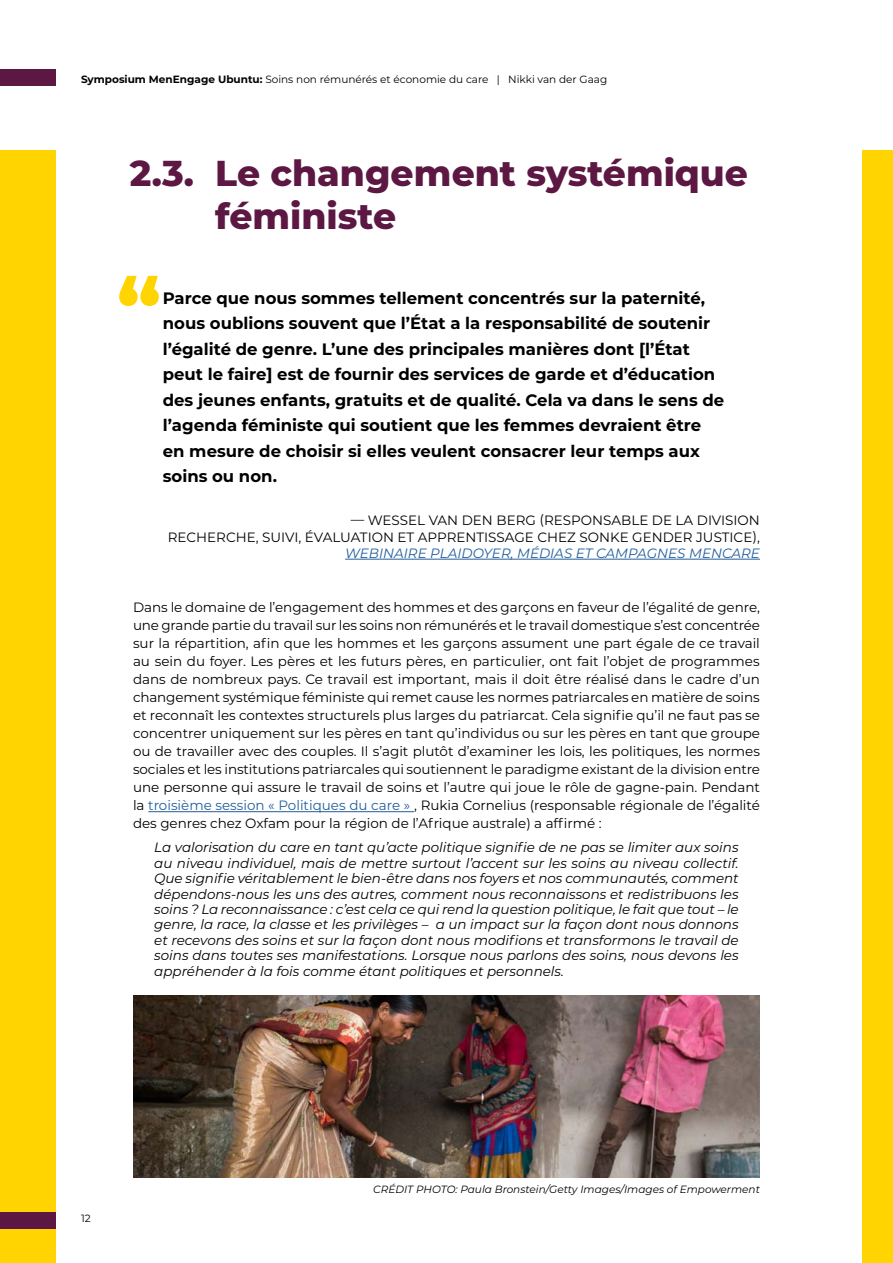
<style>
.page{position:relative;width:893px;height:1263px;background:#fff}
.page>*{position:absolute;margin:0;border:0;box-sizing:border-box;transform-origin:0 0}
.t1{font:800 80.85px "Montserrat";color:#ffd400}
.t2{font:800 36px/43.2px "Montserrat";color:#5c1742}
.t3{font:700 16.5px/25.5px "Montserrat";color:#000}
.t4{font:13.5px/18px "Montserrat";color:#000;text-align:right}
.t5{font:italic 13.5px/15.5px "Montserrat";color:#000;text-align:justify}
.t6{font:italic 13.5px "Montserrat";color:#215e9e}
.t7{font:10.5px "Montserrat";color:#000}
.t8{font:italic 10.5px "Montserrat";color:#000}
.s1{font-weight:700}
.s2{color:#215e9e}
</style>
<div class="page">
<div style="left:863px;top:150px;width:30px;height:1113px;background:#ffd400"></div>
<hr style="left:345px;top:559px;width:415px;height:1px;background:#215e9e">
<hr style="left:148px;top:811px;width:266px;height:1px;background:#215e9e">
<div style="left:0;top:150px;width:55px;height:1113px;background:#ffd400"></div>
<div style="left:0;top:70px;width:55px;height:16px;background:#5c1742"></div>
<div style="left:0;top:1212px;width:55px;height:16px;background:#5c1742"></div>
<img style="left:133px;top:995px;width:627px;height:183px">
<p class="t7" style="left:81px;top:72px;width:528px"><span class="s1">Symposium MenEngage Ubuntu:</span> Soins non rémunérés et économie du care | Nikki van der Gaag</p>
<h2 class="t2" style="left:215px;top:150px;width:534px;text-indent:-85px">2.3. Le changement systémique féministe</h2>
<h1 class="t1" style="left:117px;top:248px;width:46px">“</h1>
<p class="t3" style="left:163px;top:284px;width:563px">Parce que nous sommes tellement concentrés sur la paternité, nous oublions souvent que l’État a la responsabilité de soutenir l’égalité de genre. L’une des principales manières dont [l’État peut le faire] est de fournir des services de garde et d’éducation des jeunes enfants, gratuits et de qualité. Cela va dans le sens de l’agenda féministe qui soutient que les femmes devraient être en mesure de choisir si elles veulent consacrer leur temps aux soins ou non.</p>
<p class="t4" style="left:168px;top:512px;width:594px;line-height:16.2px">— WESSEL VAN DEN BERG (RESPONSABLE DE LA DIVISION<br>RECHERCHE, SUIVI, ÉVALUATION ET APPRENTISSAGE CHEZ SONKE GENDER JUSTICE),</p>
<p class="t6" style="left:345px;top:544px;width:416px">WEBINAIRE PLAIDOYER, MÉDIAS ET CAMPAGNES MENCARE</p>
<p class="t4" style="left:133px;top:598px;width:628px;text-align:justify">Dans le domaine de l’engagement des hommes et des garçons en faveur de l’égalité de genre, une grande partie du travail sur les soins non rémunérés et le travail domestique s’est concentrée sur la répartition, afin que les hommes et les garçons assument une part égale de ce travail au sein du foyer. Les pères et les futurs pères, en particulier, ont fait l’objet de programmes dans de nombreux pays. Ce travail est important, mais il doit être réalisé dans le cadre d’un changement systémique féministe qui remet cause les normes patriarcales en matière de soins et reconnaît les contextes structurels plus larges du patriarcat. Cela signifie qu’il ne faut pas se concentrer uniquement sur les pères en tant qu’individus ou sur les pères en tant que groupe ou de travailler avec des couples. Il s’agit plutôt d’examiner les lois, les politiques, les normes sociales et les institutions patriarcales qui soutiennent le paradigme existant de la division entre une personne qui assure le travail de soins et l’autre qui joue le rôle de gagne-pain. Pendant la <span class="s2">troisième session « Politiques du care »</span> , Rukia Cornelius (responsable régionale de l’égalité des genres chez Oxfam pour la région de l’Afrique australe) a affirmé :</p>
<p class="t5" style="left:154px;top:839px;width:586px">La valorisation du care en tant qu’acte politique signifie de ne pas se limiter aux soins au niveau individuel, mais de mettre surtout l’accent sur les soins au niveau collectif.<br>Que signifie véritablement le bien-être dans nos foyers et nos communautés, comment dépendons-nous les uns des autres, comment nous reconnaissons et redistribuons les soins ? La reconnaissance : c’est cela ce qui rend la question politique, le fait que tout – le genre, la race, la classe et les privilèges – a un impact sur la façon dont nous donnons et recevons des soins et sur la façon dont nous modifions et transformons le travail de soins dans toutes ses manifestations. Lorsque nous parlons des soins, nous devons les appréhender à la fois comme étant politiques et personnels.</p>
<p class="t7" style="left:81px;top:1211px;width:11px">12</p>
<p class="t8" style="left:373px;top:1182px;width:388px">CRÉDIT PHOTO: Paula Bronstein/Getty Images/Images of Empowerment</p>
</div>
